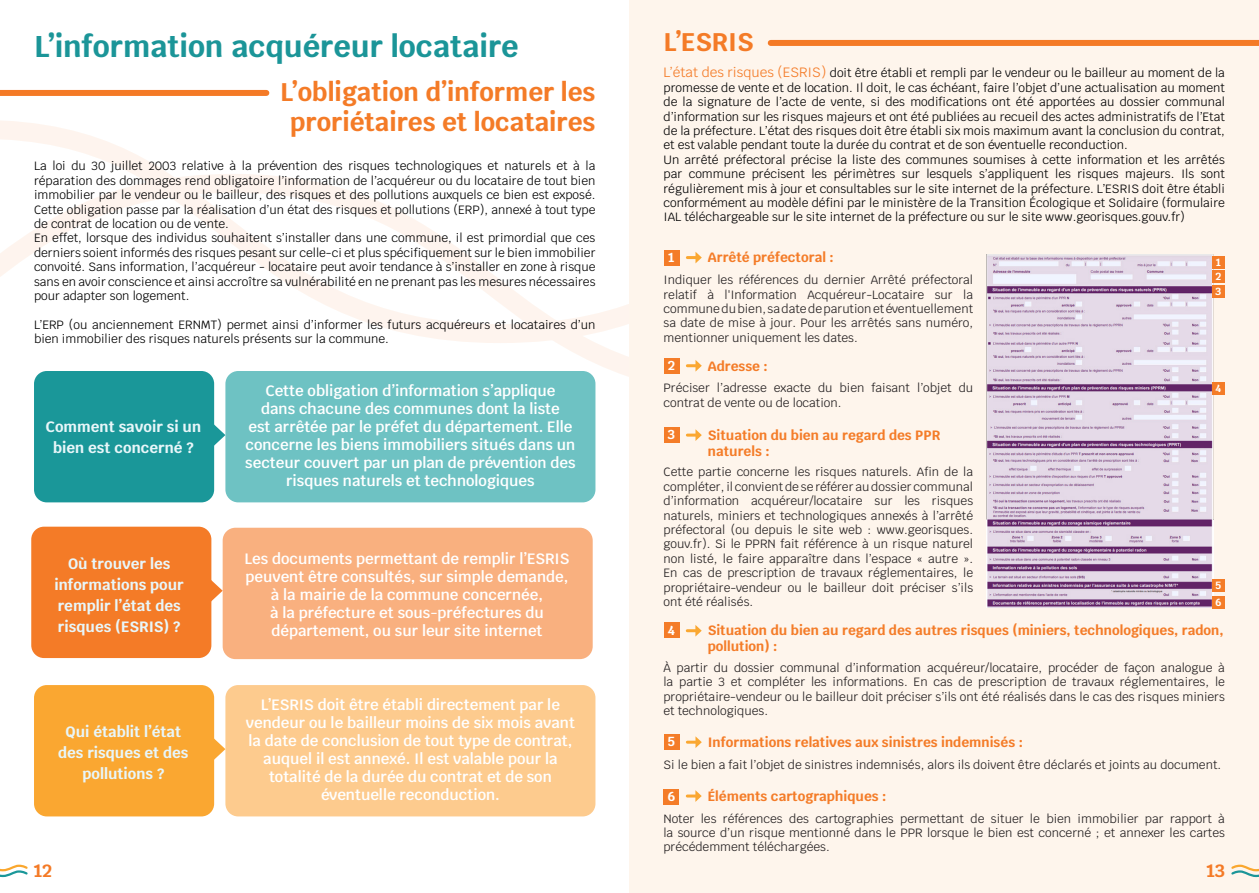
<style>
.page{position:relative;width:1259px;height:893px;background:#fff}
.page>*{position:absolute;margin:0;border:0;box-sizing:border-box;transform-origin:0 0}
.t1{font:700 30px "Krub";color:#1b9598}
.t2{font:700 25.5px/30.6px "Krub";color:#f47b27;text-align:center}
.t3{font:700 18px "Krub";color:#f47a26}
.t4{font:600 15px/18px "Krub";color:#fff;text-align:center}
.t5{font:700 15px/21px "Krub";color:#e8f6f9;text-align:center}
.t6{font:700 13.5px/16.2px "Krub";color:#f47c28}
.t7{font:700 13.2px "Krub";color:#fff}
.t8{font:12px/14.4px "Krub";color:#000001;text-align:justify}
.t9{font:12px/14.4px "Krub";color:#231f20;text-align:justify}
.t10{font:700 10.5px "Krub";color:#fff}
.s1{font-size:13.5px;color:#f47b27}
</style>
<div class="page">
<svg style="left:0;top:121px;width:629px;height:232px"></svg>
<div style="left:629px;top:0;width:630px;height:893px;background:#fef5ec"></div>
<svg style="left:1231px;top:864px;width:28px;height:14px"></svg>
<svg style="left:0;top:864px;width:28px;height:14px"></svg>
<div style="left:225px;top:371px;width:370px;height:131px;background:#6ec2c3;border-radius:13px"></div>
<div style="left:34px;top:371px;width:180px;height:131px;background:#1a9799;border-radius:13px"></div>
<svg style="left:214px;top:424px;width:11px;height:22px"></svg>
<div style="left:223px;top:528px;width:370px;height:131px;background:#f9b07f;border-radius:13px"></div>
<div style="left:31px;top:527px;width:180px;height:131px;background:#f47b27;border-radius:13px"></div>
<svg style="left:211px;top:580px;width:12px;height:22px"></svg>
<div style="left:225px;top:685px;width:370px;height:131px;background:#fdcb8e;border-radius:13px"></div>
<div style="left:34px;top:685px;width:180px;height:131px;background:#faa731;border-radius:13px"></div>
<svg style="left:214px;top:738px;width:11px;height:22px"></svg>
<div style="left:0;top:90px;width:266px;height:6px;background:#f47a26"></div>
<div style="left:770px;top:40px;width:489px;height:6px;background:#f47a26"></div>
<img style="left:986px;top:254px;width:227px;height:353px">
<div style="left:1212px;top:256px;width:12px;height:12px;background:#f47c28"></div>
<div style="left:1212px;top:270px;width:12px;height:13px;background:#f47c28"></div>
<div style="left:1212px;top:285px;width:12px;height:13px;background:#f47c28"></div>
<div style="left:1212px;top:382px;width:12px;height:13px;background:#f47c28"></div>
<div style="left:1212px;top:579px;width:12px;height:13px;background:#f47c28"></div>
<div style="left:1212px;top:596px;width:12px;height:13px;background:#f47c28"></div>
<svg style="left:687px;top:252px;width:15px;height:11px"></svg>
<div style="left:663px;top:250px;width:16px;height:16px;background:#f47c28"></div>
<svg style="left:687px;top:360px;width:15px;height:12px"></svg>
<div style="left:663px;top:358px;width:16px;height:16px;background:#f47c28"></div>
<div style="left:663px;top:427px;width:16px;height:16px;background:#f47c28"></div>
<svg style="left:687px;top:429px;width:15px;height:12px"></svg>
<svg style="left:687px;top:625px;width:14px;height:12px"></svg>
<div style="left:663px;top:622px;width:16px;height:16px;background:#f47c28"></div>
<div style="left:663px;top:734px;width:16px;height:16px;background:#f47c28"></div>
<svg style="left:687px;top:736px;width:15px;height:12px"></svg>
<svg style="left:687px;top:790px;width:14px;height:12px"></svg>
<div style="left:663px;top:789px;width:16px;height:16px;background:#f47c28"></div>
<p class="t1" style="left:34px;top:29px;width:486px">L’information acquéreur locataire</p>
<p class="t2" style="left:280px;top:77px;width:317px">L’obligation d’informer les proriétaires et locataires</p>
<p class="t8" style="left:34px;top:159px;width:563px">La loi du 30 juillet 2003 relative à la prévention des risques technologiques et naturels et à la réparation des dommages rend obligatoire l’information de l’acquéreur ou du locataire de tout bien immobilier par le vendeur ou le bailleur, des risques et des pollutions auxquels ce bien est exposé.<br>Cette obligation passe par la réalisation d’un état des risques et pollutions (ERP), annexé à tout type de contrat de location ou de vente.</p>
<p class="t8" style="left:34px;top:231px;width:563px">En effet, lorsque des individus souhaitent s’installer dans une commune, il est primordial que ces derniers soient informés des risques pesant sur celle-ci et plus spécifiquement sur le bien immobilier convoité. Sans information, l’acquéreur - locataire peut avoir tendance à s’installer en zone à risque sans en avoir conscience et ainsi accroître sa vulnérabilité en ne prenant pas les mesures nécessaires pour adapter son logement.</p>
<p class="t8" style="left:34px;top:317px;width:563px">L’ERP (ou anciennement ERNMT) permet ainsi d’informer les futurs acquéreurs et locataires d’un bien immobilier des risques naturels présents sur la commune.</p>
<p class="t5" style="left:45px;top:416px;width:157px">Comment savoir si un bien est concerné ?</p>
<p class="t5" style="left:55px;top:553px;width:131px">Où trouver les informations pour remplir l’état des risques (ESRIS) ?</p>
<p class="t5" style="left:58px;top:721px;width:132px">Qui établit l’état des risques et des pollutions ?</p>
<p class="t4" style="left:245px;top:382px;width:332px">Cette obligation d’information s’applique<br>dans chacune des communes dont la liste<br>est arrêtée par le préfet du département. Elle concerne les biens immobiliers situés dans un secteur couvert par un plan de prévention des risques naturels et technologiques</p>
<p class="t4" style="left:244px;top:550px;width:326px">Les documents permettant de remplir l’ESRIS peuvent être consultés, sur simple demande, à la mairie de la commune concernée,<br>à la préfecture et sous-préfectures du département, ou sur leur site internet</p>
<p class="t4" style="left:246px;top:696px;width:331px">L’ESRIS doit être établi directement par le vendeur ou le bailleur moins de six mois avant la date de conclusion de tout type de contrat, auquel il est annexé. Il est valable pour la totalité de la durée du contrat et de son éventuelle reconduction.</p>
<p class="t2" style="left:663px;top:27px;width:92px">L’ESRIS</p>
<p class="t8" style="left:663px;top:66px;width:563px"><span class="s1">L’état des risques (ESRIS)</span> doit être établi et rempli par le vendeur ou le bailleur au moment de la promesse de vente et de location. Il doit, le cas échéant, faire l’objet d’une actualisation au moment de la signature de l’acte de vente, si des modifications ont été apportées au dossier communal d’information sur les risques majeurs et ont été publiées au recueil des actes administratifs de l’Etat de la préfecture. L’état des risques doit être établi six mois maximum avant la conclusion du contrat, et est valable pendant toute la durée du contrat et de son éventuelle reconduction.</p>
<p class="t8" style="left:663px;top:152px;width:563px">Un arrêté préfectoral précise la liste des communes soumises à cette information et les arrêtés par commune précisent les périmètres sur lesquels s’appliquent les risques majeurs. Ils sont régulièrement mis à jour et consultables sur le site internet de la préfecture. L’ESRIS doit être établi conformément au modèle défini par le ministère de la Transition Écologique et Solidaire (formulaire IAL téléchargeable sur le site internet de la préfecture ou sur le site www.georisques.gouv.fr)</p>
<p class="t10" style="left:1216px;top:256px;width:6px">1</p>
<p class="t10" style="left:1215px;top:270px;width:7px">2</p>
<p class="t10" style="left:1215px;top:286px;width:7px">3</p>
<p class="t7" style="left:668px;top:250px;width:8px">1</p>
<p class="t6" style="left:708px;top:250px;width:128px">Arrêté préfectoral :</p>
<p class="t9" style="left:663px;top:273px;width:311px">Indiquer les références du dernier Arrêté préfectoral relatif à l'Information Acquéreur-Locataire sur la commune du bien, sa date de parution et éventuellement sa date de mise à jour. Pour les arrêtés sans numéro, mentionner uniquement les dates.</p>
<p class="t7" style="left:668px;top:358px;width:9px">2</p>
<p class="t6" style="left:708px;top:358px;width:62px">Adresse :</p>
<p class="t9" style="left:663px;top:381px;width:311px">Préciser l’adresse exacte du bien faisant l’objet du contrat de vente ou de location.</p>
<p class="t7" style="left:668px;top:427px;width:9px">3</p>
<p class="t6" style="left:708px;top:427px;width:234px">Situation du bien au regard des PPR naturels :</p>
<p class="t9" style="left:663px;top:465px;width:311px">Cette partie concerne les risques naturels. Afin de la compléter, il convient de se référer au dossier communal d’information acquéreur/locataire sur les risques naturels, miniers et technologiques annexés à l’arrêté préfectoral (ou depuis le site web : www.georisques. gouv.fr). Si le PPRN fait référence à un risque naturel non listé, le faire apparaître dans l’espace « autre ».<br>En cas de prescription de travaux réglementaires, le propriétaire-vendeur ou le bailleur doit préciser s’ils ont été réalisés.</p>
<p class="t10" style="left:1215px;top:382px;width:7px">4</p>
<p class="t10" style="left:1215px;top:579px;width:7px">5</p>
<p class="t10" style="left:1215px;top:597px;width:8px">6</p>
<p class="t7" style="left:668px;top:623px;width:8px">4</p>
<p class="t6" style="left:708px;top:622px;width:517px">Situation du bien au regard des autres risques (miniers, technologiques, radon, pollution) :</p>
<p class="t9" style="left:663px;top:661px;width:563px">À partir du dossier communal d’information acquéreur/locataire, procéder de façon analogue à la partie 3 et compléter les informations. En cas de prescription de travaux réglementaires, le propriétaire-vendeur ou le bailleur doit préciser s’ils ont été réalisés dans le cas des risques miniers et technologiques.</p>
<p class="t6" style="left:708px;top:734px;width:317px">Informations relatives aux sinistres indemnisés :</p>
<p class="t7" style="left:668px;top:734px;width:9px">5</p>
<p class="t9" style="left:663px;top:757px;width:559px">Si le bien a fait l’objet de sinistres indemnisés, alors ils doivent être déclarés et joints au document.</p>
<p class="t7" style="left:667px;top:789px;width:9px">6</p>
<p class="t6" style="left:708px;top:788px;width:180px">Éléments cartographiques :</p>
<p class="t9" style="left:663px;top:811px;width:563px">Noter les références des cartographies permettant de situer le bien immobilier par rapport à la source d’un risque mentionné dans le PPR lorsque le bien est concerné ; et annexer les cartes précédemment téléchargées.</p>
<p class="t3" style="left:34px;top:860px;width:19px">12</p>
<p class="t3" style="left:1206px;top:860px;width:20px">13</p>
</div>
